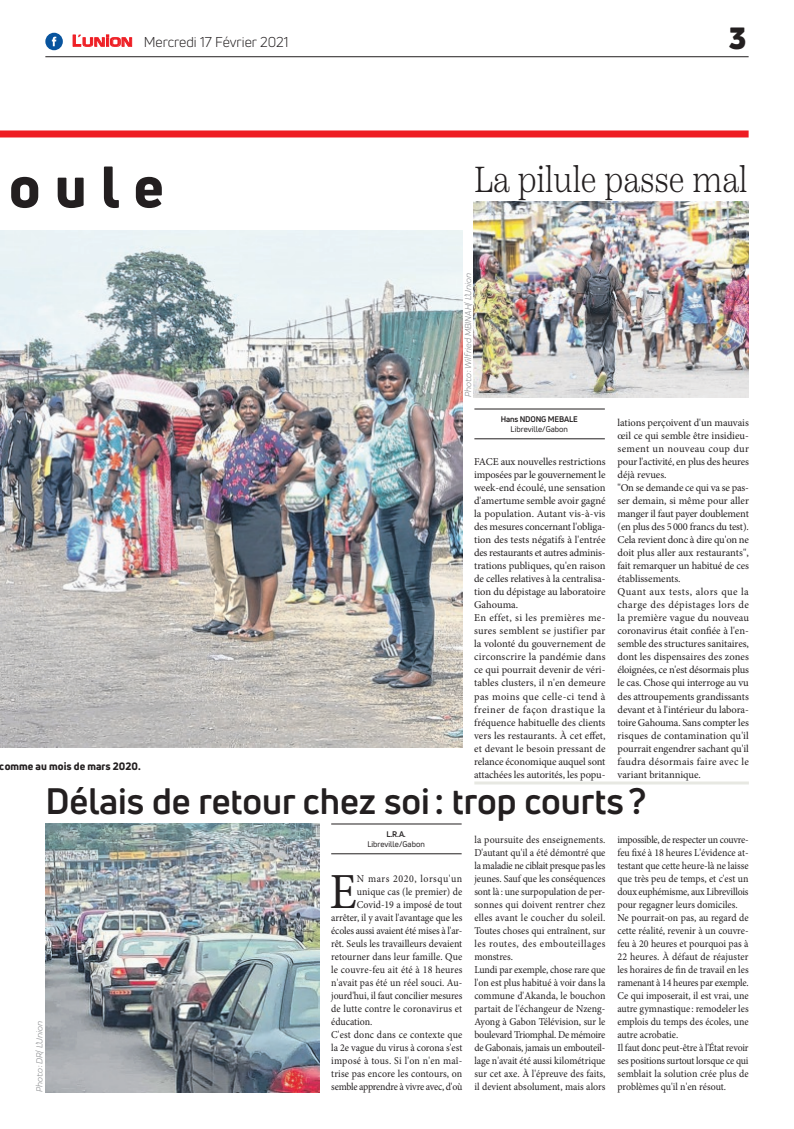
<style>
.page{position:relative;width:794px;height:1129px;background:#fff}
.page>*{position:absolute;margin:0;border:0;box-sizing:border-box;transform-origin:0 0}
.t1{font:800 57px "Uni Neue";color:#231f20}
.t2{font:50.5px "Minion Pro";color:#231f20;scale:.94 1}
.t3{font:700 36px "Uni Neue";color:#231f20}
.t4{font:300 36px "Scotch Text";color:#231f20;scale:.85 1}
.t5{font:900 30px "Uni Neue";color:#231f20}
.t6{font:14px "Uni Neue";color:#231f20}
.t7{font:10.5px/13px "Minion Pro";color:#231f20;scale:.94 1}
.t8{font:10.5px/13px "Minion Pro";color:#231f20}
.t9{font:10.5px "Minion Pro";letter-spacing:-.03em;color:#231f20;scale:.94 1}
.t10{font:10.5px "Minion Pro";letter-spacing:.02em;color:#231f20;scale:.94 1}
.t11{font:800 10.5px "Uni Neue";color:#231f20}
.t12{font:10.5px "Minion Pro";letter-spacing:.055em;color:#231f20;scale:.94 1}
.t13{font:italic 9px "Praktika";color:#818386}
.t14{font:8px "Uni Neue";color:#231f20}
.t15{font:700 8px "Uni Neue";letter-spacing:-.02em;color:#231f20}
.s1{font-family:"Eurostile";font-weight:600;font-size:15px;color:#ee1d23}
.s2{font-family:"Eurostile";font-weight:600;font-size:11.4px;color:#ee1d23}
</style>
<div class="page">
<hr style="left:45px;top:56px;width:703px;height:1px;background:#231f20">
<div style="left:0;top:130px;width:748px;height:7px;background:#ee1d23"></div>
<svg style="left:72px;top:34px;width:60px;height:13px"></svg>
<div style="left:45px;top:33px;width:18px;height:17px;background:#08549e;border-radius:50%"></div>
<svg style="left:52px;top:37px;width:4px;height:9px"></svg>
<hr style="left:331px;top:853px;width:130px;height:1px;background:#231f20">
<hr style="left:331px;top:823px;width:130px;height:1px;background:#231f20">
<img style="left:45px;top:823px;width:275px;height:268px">
<hr style="left:474px;top:438px;width:131px;height:1px;background:#231f20">
<hr style="left:474px;top:409px;width:131px;height:1px;background:#231f20">
<img style="left:474px;top:202px;width:274px;height:195px">
<img style="left:0;top:230px;width:463px;height:517px">
<hr style="left:474px;top:781px;width:275px;height:3px;background:#e7e8e2">
<h3 class="t6" style="left:72px;top:33px;width:218px"><span class="s1">L</span><span class="s2">UNION</span> Mercredi 17 Février 2021</h3>
<h3 class="t5" style="left:729px;top:17px;width:19px">3</h3>
<h1 class="t1" style="left:9px;top:148px;width:156px">oule</h1>
<p class="t11" style="left:0;top:758px;width:142px">comme au mois de mars 2020.</p>
<h3 class="t4" style="left:474px;top:157px;width:323px">La pilule passe mal</h3>
<p class="t13" style="left:462px;top:397px;width:126px;rotate:-90deg">Photo : Wilfried MBINAH/ L’Union</p>
<p class="t15" style="left:501px;top:414px;width:78px">Hans NDONG MEBALE</p>
<p class="t14" style="left:510px;top:424px;width:59px">Libreville/Gabon</p>
<p class="t8" style="left:474px;top:455px;width:133px">FACE aux nouvelles restrictions imposées par le gouvernement le week-end écoulé, une sensation d'amertume semble avoir gagné la population. Autant vis-à-vis des mesures concernant l'obliga&shy;tion des tests négatifs à l'entrée des restaurants et autres adminis&shy;trations publiques, qu'en raison de celles relatives à la centralisa&shy;tion du dépistage au laboratoire<br>Gahouma.<br>En effet, si les premières me&shy;sures semblent se justifier par la volonté du gouvernement de circonscrire la pandémie dans ce qui pourrait devenir de véri&shy;tables clusters, il n'en demeure pas moins que celle-ci tend à freiner de façon drastique la fréquence habituelle des clients vers les restaurants. À cet effet, et devant le besoin pressant de relance économique auquel sont attachées les autorités, les popu-</p>
<p class="t8" style="left:617px;top:416px;width:133px">lations perçoivent d'un mauvais œil ce qui semble être insidieu&shy;sement un nouveau coup dur pour l'activité, en plus des heures déjà revues.<br>"On se demande ce qui va se pas&shy;ser demain, si même pour aller manger il faut payer doublement (en plus des 5000 francs du test).<br>Cela revient donc à dire qu'on ne doit plus aller aux restaurants", fait remarquer un habitué de ces établissements.<br>Quant aux tests, alors que la charge des dépistages lors de la première vague du nouveau coronavirus était confiée à l'en&shy;semble des structures sanitaires, dont les dispensaires des zones éloignées, ce n'est désormais plus le cas. Chose qui interroge au vu des attroupements grandissants devant et à l'intérieur du labora&shy;toire Gahouma. Sans compter les risques de contamination qu'il pourrait engendrer sachant qu'il faudra désormais faire avec le variant britannique.</p>
<h3 class="t3" style="left:45px;top:778px;width:602px">Délais de retour chez soi: trop courts ?</h3>
<p class="t15" style="left:386px;top:828px;width:21px">L.R.A.</p>
<p class="t14" style="left:367px;top:839px;width:59px">Libreville/Gabon</p>
<p class="t7" style="left:474px;top:832px;width:141px">la poursuite des enseignements.<br>D'autant qu'il a été démontré que la maladie ne ciblait presque pas les jeunes. Sauf que les conséquences sont là: une surpopulation de per&shy;sonnes qui doivent rentrer chez elles avant le coucher du soleil.<br>Toutes choses qui entraînent, sur les routes, des embouteillages monstres.<br>Lundi par exemple, chose rare que l'on est plus habitué à voir dans la commune d'Akanda, le bouchon partait de l'échangeur de Nzeng-<br>Ayong à Gabon Télévision, sur le boulevard Triomphal. De mémoire de Gabonais, jamais un embouteil&shy;lage n'avait été aussi kilométrique sur cet axe. À l'épreuve des faits, il devient absolument, mais alors</p>
<p class="t7" style="left:617px;top:832px;width:141px">impossible, de respecter un couvre&shy;feu fixé à 18 heures L'évidence at&shy;testant que cette heure-là ne laisse que très peu de temps, et c'est un doux euphémisme, aux Librevillois pour regagner leurs domiciles.<br>Ne pourrait-on pas, au regard de cette réalité, revenir à un couvre&shy;feu à 20 heures et pourquoi pas à<br>22 heures. À défaut de réajuster les horaires de fin de travail en les ramenant à 14 heures par exemple.<br>Ce qui imposerait, il est vrai, une autre gymnastique : remodeler les emplois du temps des écoles, une autre acrobatie.<br>Il faut donc peut-être à l'État revoir ses positions surtout lorsque ce qui semblait la solution crée plus de problèmes qu'il n'en résout.</p>
<h2 class="t2" style="left:330px;top:857px;width:30px">E</h2>
<p class="t12" style="left:357px;top:871px;width:114px">N mars 2020, lorsqu'un</p>
<p class="t7" style="left:357px;top:884px;width:114px">unique cas (le premier) de</p>
<p class="t7" style="left:357px;top:897px;width:114px">Covid-19 a imposé de tout</p>
<p class="t7" style="left:331px;top:910px;width:141px">arrêter, il y avait l'avantage que les</p>
<p class="t7" style="left:331px;top:923px;width:141px">écoles aussi avaient été mises à l'ar-</p>
<p class="t7" style="left:331px;top:936px;width:141px">rêt. Seuls les travailleurs devaient</p>
<p class="t7" style="left:331px;top:949px;width:141px">retourner dans leur famille. Que</p>
<p class="t7" style="left:331px;top:962px;width:141px">le couvre-feu ait été à 18 heures</p>
<p class="t7" style="left:331px;top:975px;width:141px">n'avait pas été un réel souci. Au-</p>
<p class="t7" style="left:331px;top:988px;width:141px">jourd'hui, il faut concilier mesures</p>
<p class="t7" style="left:331px;top:1001px;width:141px">de lutte contre le coronavirus et</p>
<p class="t7" style="left:331px;top:1014px;width:45px">éducation.</p>
<p class="t7" style="left:331px;top:1027px;width:141px">C'est donc dans ce contexte que</p>
<p class="t7" style="left:331px;top:1040px;width:141px">la 2e vague du virus à corona s'est</p>
<p class="t10" style="left:331px;top:1053px;width:141px">imposé à tous. Si l'on n'en maî-</p>
<p class="t7" style="left:331px;top:1066px;width:141px">trise pas encore les contours, on</p>
<p class="t9" style="left:331px;top:1079px;width:141px">semble apprendre à vivre avec, d'où</p>
<p class="t13" style="left:33px;top:1091px;width:73px;rotate:-90deg">Photo : DR/ L’Union</p>
</div>
